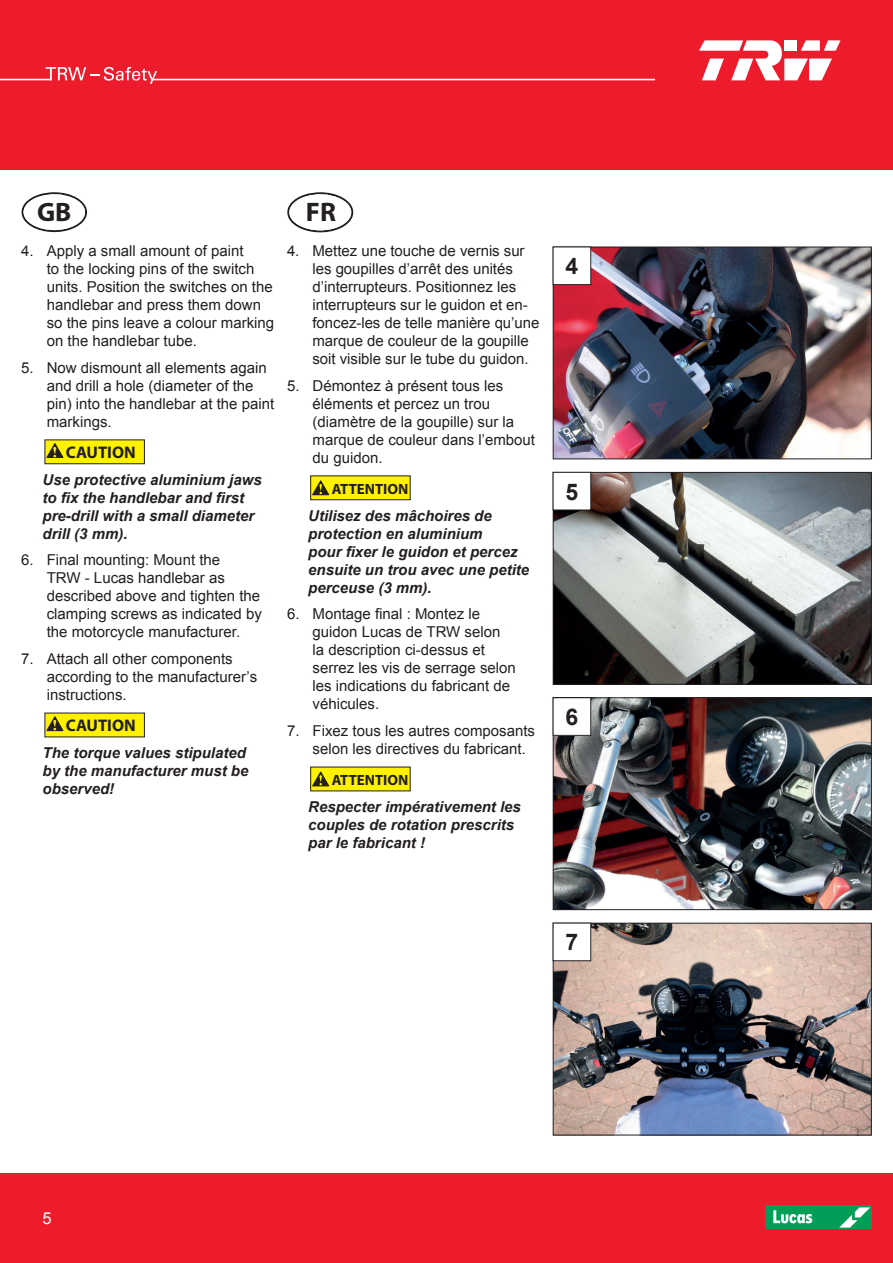
<style>
.page{position:relative;width:893px;height:1263px;background:#fff}
.page>*{position:absolute;margin:0;border:0;box-sizing:border-box;transform-origin:0 0}
.t1{font:700 26.85px "Myriad Pro";color:#231f20}
.t2{font:700 26.7px "Myriad Pro";color:#231f20}
.t3{font:700 22.95px "Arial";color:#231f20}
.t4{font:700 16.8px "Myriad Pro";color:#231f20}
.t5{font:16.5px "Arial";color:#fff}
.t6{font:15px/18px "Arial";color:#231f20}
.t7{font:italic 700 15px/18px "Arial";color:#231f20}
.t8{font:700 14.85px "Myriad Pro";color:#231f20}
.s1{font-family:"Aparajita";font-size:18.3px;color:#f7931d}
</style>
<div class="page">
<div style="left:0;top:0;width:893px;height:170px;background:#ee1b2c"></div>
<div style="left:0;top:1174px;width:893px;height:89px;background:#ee1b2c"></div>
<svg style="left:46px;top:67px;width:111px;height:17px"></svg>
<hr style="left:0;top:79px;width:52px;height:1px;background:#fff">
<hr style="left:152px;top:79px;width:503px;height:1px;background:#fff">
<svg style="left:699px;top:40px;width:141px;height:40px"></svg>
<div style="left:765px;top:1206px;width:107px;height:23px;background:#009e57"></div>
<svg style="left:840px;top:1207px;width:30px;height:20px"></svg>
<svg style="left:773px;top:1210px;width:39px;height:13px"></svg>
<svg style="left:21px;top:192px;width:66px;height:41px"></svg>
<div style="left:45px;top:440px;width:99px;height:24px;background:#fff101"></div>
<div style="left:45px;top:440px;width:100px;height:24px;border:1px solid #231f20"></div>
<svg style="left:45px;top:441px;width:20px;height:18px"></svg>
<div style="left:45px;top:713px;width:99px;height:24px;background:#fff101"></div>
<svg style="left:45px;top:714px;width:19px;height:18px"></svg>
<svg style="left:287px;top:192px;width:67px;height:41px"></svg>
<div style="left:311px;top:476px;width:99px;height:24px;background:#fff101"></div>
<div style="left:311px;top:476px;width:99px;height:24px;border:1px solid #231f20"></div>
<svg style="left:311px;top:479px;width:19px;height:17px"></svg>
<div style="left:311px;top:767px;width:99px;height:24px;background:#fff101"></div>
<svg style="left:311px;top:770px;width:19px;height:17px"></svg>
<img style="left:555px;top:699px;width:315px;height:209px">
<div style="left:553px;top:697px;width:319px;height:213px;border:1px solid #231f20"></div>
<div style="left:553px;top:698px;width:38px;height:37px;background:#fff"></div>
<div style="left:553px;top:697px;width:38px;height:39px;border:1px solid #231f20"></div>
<img style="left:555px;top:925px;width:315px;height:208px">
<div style="left:553px;top:923px;width:319px;height:212px;border:1px solid #231f20"></div>
<div style="left:553px;top:923px;width:38px;height:38px;background:#fff"></div>
<div style="left:553px;top:923px;width:38px;height:38px;border:1px solid #231f20"></div>
<img style="left:555px;top:249px;width:315px;height:208px">
<div style="left:553px;top:247px;width:319px;height:212px;border:1px solid #231f20"></div>
<div style="left:553px;top:247px;width:38px;height:38px;background:#fff"></div>
<div style="left:553px;top:247px;width:38px;height:38px;border:1px solid #231f20"></div>
<img style="left:555px;top:474px;width:315px;height:209px">
<div style="left:553px;top:472px;width:319px;height:213px;border:1px solid #231f20"></div>
<div style="left:553px;top:472px;width:38px;height:38px;background:#fff"></div>
<div style="left:553px;top:472px;width:38px;height:38px;border:1px solid #231f20"></div>
<h2 class="t2" style="left:37px;top:195px;width:36px">GB</h2>
<p class="t6" style="left:47px;top:242px;width:229px;text-indent:-25px">4. Apply a small amount of paint<br>to the locking pins of the switch units. Position the switches on the handlebar and press them down so the pins leave a colour marking on the handlebar tube.</p>
<p class="t6" style="left:47px;top:359px;width:229px;text-indent:-25px">5. Now dismount all elements again and drill a hole (diameter of the pin) into the handlebar at the paint markings.</p>
<p class="t4" style="left:52px;top:441px;width:85px"><span class="s1">!</span> CAUTION</p>
<p class="t7" style="left:43px;top:471px;width:221px">Use protective aluminium jaws to fix the handlebar and first pre-drill with a small diameter drill (3 mm).</p>
<p class="t6" style="left:47px;top:551px;width:217px;text-indent:-25px">6. Final mounting: Mount the<br>TRW - Lucas handlebar as described above and tighten the clamping screws as indicated by the motorcycle manufacturer.</p>
<p class="t6" style="left:47px;top:650px;width:212px;text-indent:-25px">7. Attach all other components according to the manufacturer’s instructions.</p>
<p class="t4" style="left:52px;top:714px;width:85px"><span class="s1">!</span> CAUTION</p>
<p class="t7" style="left:43px;top:744px;width:207px">The torque values stipulated by the manufacturer must be observed!</p>
<h1 class="t1" style="left:306px;top:195px;width:32px">FR</h1>
<p class="t6" style="left:313px;top:242px;width:228px;text-indent:-26px">4. Mettez une touche de vernis sur les goupilles d’arrêt des unités d’interrupteurs. Positionnez les interrupteurs sur le guidon et en&shy;foncez-les de telle manière qu’une marque de couleur de la goupille soit visible sur le tube du guidon.</p>
<p class="t6" style="left:313px;top:377px;width:224px;text-indent:-26px">5. Démontez à présent tous les éléments et percez un trou (diamètre de la goupille) sur la marque de couleur dans l’embout du guidon.</p>
<p class="t8" style="left:318px;top:479px;width:92px"><span class="s1">!</span> ATTENTION</p>
<p class="t7" style="left:308px;top:507px;width:222px">Utilisez des mâchoires de protection en aluminium<br>pour fixer le guidon et percez ensuite un trou avec une petite perceuse (3 mm).</p>
<p class="t6" style="left:313px;top:605px;width:205px;text-indent:-25px">6. Montage final : Montez le guidon Lucas de TRW selon<br>la description ci-dessus et serrez les vis de serrage selon les indications du fabricant de véhicules.</p>
<p class="t6" style="left:313px;top:722px;width:224px;text-indent:-25px">7. Fixez tous les autres composants selon les directives du fabricant.</p>
<p class="t8" style="left:318px;top:771px;width:92px"><span class="s1">!</span> ATTENTION</p>
<p class="t7" style="left:308px;top:798px;width:214px">Respecter impérativement les couples de rotation prescrits par le fabricant !</p>
<h3 class="t3" style="left:566px;top:251px;width:14px">4</h3>
<h3 class="t3" style="left:566px;top:476px;width:14px">5</h3>
<h3 class="t3" style="left:566px;top:701px;width:14px">6</h3>
<h3 class="t3" style="left:566px;top:927px;width:14px">7</h3>
<p class="t5" style="left:43px;top:1207px;width:11px">5</p>
</div>
